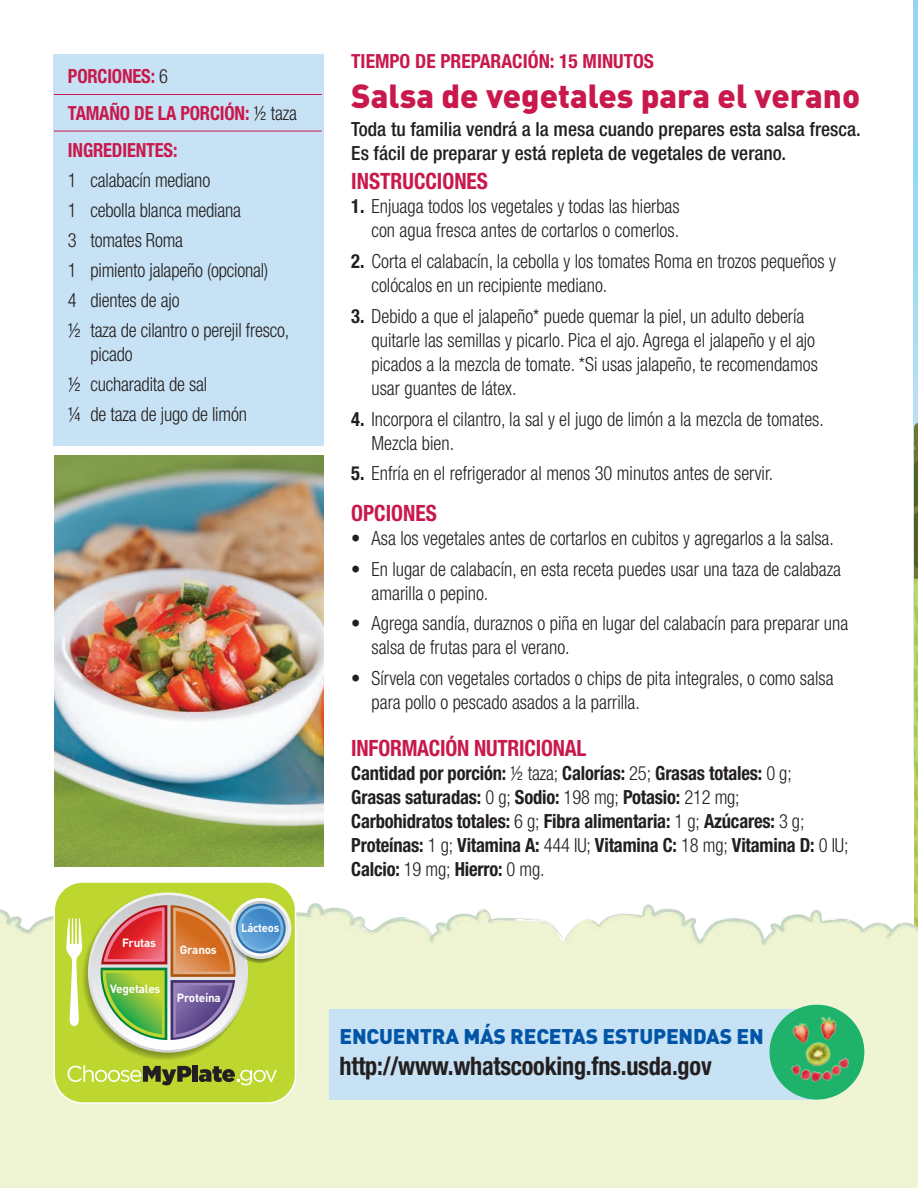
<style>
.page{position:relative;width:918px;height:1188px;background:#fff}
.page>*{position:absolute;margin:0;border:0;box-sizing:border-box;transform-origin:0 0}
.t1{font:900 33px "DIN";color:#c9194c}
.t2{font:700 condensed 25.5px "Helvetica Neue LT Std";letter-spacing:-.01em;color:#231f20;scale:.95 1}
.t3{font:700 condensed 22.5px "Helvetica Neue LT Std";letter-spacing:-.01em;color:#c9194c;scale:.95 1}
.t4{font:900 21px "DIN";letter-spacing:-.01em;color:#0155a7}
.t5{font:300 condensed 19.5px/24px "Helvetica Neue LT Std";color:#231f20;scale:.95 1}
.t6{font:700 condensed 19.5px/24px "Helvetica Neue LT Std";letter-spacing:-.01em;color:#231f20;scale:.95 1}
.t7{font:500 condensed 19.5px/23.4px "Helvetica Neue LT Std";color:#231f20}
.t8{font:700 condensed 19.5px "Helvetica Neue LT Std";letter-spacing:-.01em;color:#c9194c;scale:.95 1}
.t9{font:700 condensed 19.5px "Helvetica Neue LT Std";letter-spacing:-.01em;color:#c9194c}
.t10{font:700 11.7px "DIN Pro";letter-spacing:-.02em;color:#fff}
.t11{font:700 11.7px "DIN Pro";letter-spacing:-.02em;color:#fff;scale:.95 1}
.s1{font-weight:300;color:#231f20}
.s2{font-weight:700}
.s3{font-weight:300}
</style>
<div class="page">
<svg style="left:914px;top:0;width:4px;height:769px;background:#98cccd"></svg>
<img style="left:915px;top:280px;width:3px;height:610px">
<img style="left:0;top:890px;width:918px;height:298px">
<div style="left:54px;top:54px;width:270px;height:392px;background:#c7e2f4"></div>
<div style="left:329px;top:1010px;width:489px;height:90px;background:#c7e2f4"></div>
<svg style="left:766px;top:1002px;width:102px;height:101px"></svg>
<hr style="left:54px;top:94px;width:268px;height:1px;background:#c9194c">
<hr style="left:54px;top:131px;width:268px;height:1px;background:#c9194c">
<img style="left:778px;top:1010px;width:90px;height:91px">
<img style="left:54px;top:456px;width:270px;height:410px">
<svg style="left:355px;top:890px;width:234px;height:86px"></svg>
<svg style="left:54px;top:882px;width:242px;height:222px;background:#c6db4b"></svg>
<svg style="left:230px;top:898px;width:61px;height:61px"></svg>
<svg style="left:233px;top:901px;width:55px;height:55px"></svg>
<svg style="left:236px;top:904px;width:50px;height:49px"></svg>
<svg style="left:238px;top:906px;width:46px;height:45px"></svg>
<svg style="left:241px;top:909px;width:40px;height:40px"></svg>
<svg style="left:66px;top:894px;width:211px;height:191px;background:#b4b168"></svg>
<p class="t8" style="left:68px;top:64px;width:107px">PORCIONES: <span class="s1">6</span></p>
<p class="t8" style="left:68px;top:101px;width:243px">TAMAÑO DE LA PORCIÓN: <span class="s1">½ taza</span></p>
<p class="t8" style="left:68px;top:138px;width:117px">INGREDIENTES:</p>
<p class="t5" style="left:68px;top:165px;width:235px;line-height:30.2px">1 calabacín mediano<br>1 cebolla blanca mediana<br>3 tomates Roma<br>1 pimiento jalapeño (opcional)<br>4 dientes de ajo<br>½ taza de cilantro o perejil fresco,</p>
<p class="t5" style="left:68px;top:339px;width:190px;line-height:30.2px;text-indent:22px">picado<br>½ cucharadita de sal<br>¼ de taza de jugo de limón</p>
<p class="t10" style="left:122px;top:933px;width:35px">Frutas</p>
<p class="t10" style="left:110px;top:979px;width:52px">Vegetales</p>
<p class="t10" style="left:180px;top:940px;width:38px">Granos</p>
<p class="t10" style="left:177px;top:988px;width:45px">Proteína</p>
<p class="t11" style="left:241px;top:918px;width:42px">Lácteos</p>
<p class="t9" style="left:351px;top:49px;width:304px">TIEMPO DE PREPARACIÓN: 15 MINUTOS</p>
<h2 class="t1" style="left:351px;top:73px;width:510px">Salsa de vegetales para el verano</h2>
<p class="t7" style="left:351px;top:117px;width:511px">Toda tu familia vendrá a la mesa cuando prepares esta salsa fresca.<br>Es fácil de preparar y está repleta de vegetales de verano.</p>
<h3 class="t3" style="left:351px;top:168px;width:145px">INSTRUCCIONES</h3>
<p class="t5" style="left:351px;top:194px;width:347px;text-align:right"><span class="s2">1.</span> Enjuaga todos los vegetales y todas las hierbas con agua fresca antes de cortarlos o comerlos.</p>
<p class="t5" style="left:372px;top:249px;width:490px;text-indent:-20px"><span class="s2">2.</span> Corta el calabacín, la cebolla y los tomates Roma en trozos pequeños y colócalos en un recipiente mediano.</p>
<p class="t5" style="left:372px;top:304px;width:471px;text-indent:-20px"><span class="s2">3.</span> Debido a que el jalapeño* puede quemar la piel, un adulto debería quitarle las semillas y picarlo. Pica el ajo. Agrega el jalapeño y el ajo picados a la mezcla de tomate. *Si usas jalapeño, te recomendamos usar guantes de látex.</p>
<p class="t5" style="left:372px;top:407px;width:478px;text-indent:-20px"><span class="s2">4.</span> Incorpora el cilantro, la sal y el jugo de limón a la mezcla de tomates.<br>Mezcla bien.</p>
<p class="t5" style="left:351px;top:461px;width:446px"><span class="s2">5.</span> Enfría en el refrigerador al menos 30 minutos antes de servir.</p>
<h3 class="t3" style="left:351px;top:499px;width:92px">OPCIONES</h3>
<p class="t5" style="left:351px;top:526px;width:510px">• Asa los vegetales antes de cortarlos en cubitos y agregarlos a la salsa.</p>
<p class="t5" style="left:372px;top:557px;width:496px;text-indent:-20px">• En lugar de calabacín, en esta receta puedes usar una taza de calabaza amarilla o pepino.</p>
<p class="t5" style="left:372px;top:611px;width:503px;text-indent:-20px">• Agrega sandía, duraznos o piña en lugar del calabacín para preparar una salsa de frutas para el verano.</p>
<p class="t5" style="left:372px;top:666px;width:488px;text-indent:-20px">• Sírvela con vegetales cortados o chips de pita integrales, o como salsa para pollo o pescado asados a la parrilla.</p>
<h3 class="t3" style="left:351px;top:735px;width:249px">INFORMACIÓN NUTRICIONAL</h3>
<p class="t6" style="left:351px;top:761px;width:525px">Cantidad por porción: <span class="s3">½ taza;</span> Calorías: <span class="s3">25;</span> Grasas totales: <span class="s3">0 g;<br></span>Grasas saturadas: <span class="s3">0 g;</span> Sodio: <span class="s3">198 mg;</span> Potasio: <span class="s3">212 mg;<br></span>Carbohidratos totales: <span class="s3">6 g;</span> Fibra alimentaria: <span class="s3">1 g;</span> Azúcares: <span class="s3">3 g; </span>Proteínas: <span class="s3">1 g;</span> Vitamina A: <span class="s3">444 IU;</span> Vitamina C: <span class="s3">18 mg;</span> Vitamina D: <span class="s3">0 IU; </span>Calcio: <span class="s3">19 mg;</span> Hierro: <span class="s3">0 mg.</span></p>
<p class="t4" style="left:340px;top:1023px;width:426px">ENCUENTRA MÁS RECETAS ESTUPENDAS EN</p>
<p class="t2" style="left:340px;top:1050px;width:393px">http://www.whatscooking.fns.usda.gov</p>
</div>
